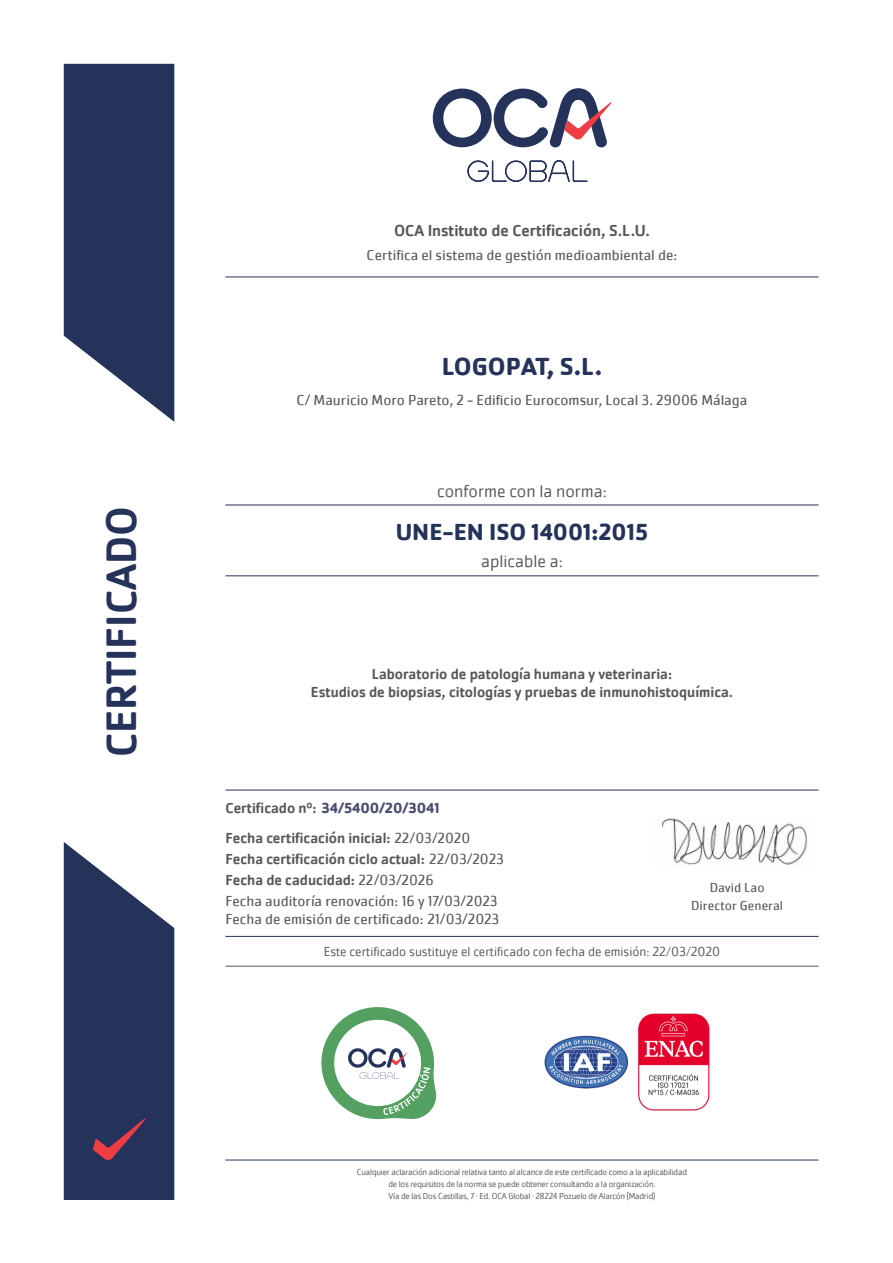
<style>
.page{position:relative;width:893px;height:1263px;background:#fff}
.page>*{position:absolute;margin:0;border:0;box-sizing:border-box;transform-origin:0 0}
.t1{font:500 43.95px "Cachet Pro";color:#25335a}
.t2{font:700 25.5px "Cachet Pro";color:#25335a}
.t3{font:700 24px "Cachet Pro";color:#25335a}
.t4{font:300 18px "Cachet Pro";color:#57585a}
.t5{font:500 16.5px "Cachet Pro";color:#57585a}
.t6{font:500 15px "Cachet Pro";color:#57585a}
.t7{font:15px "Cachet Pro";color:#57585a}
.t8{font:700 15px "Cachet Pro";color:#494e6e}
.t9{font:300 13.5px "Cachet Pro";color:#57585a}
.t10{font:13.5px "Cachet Pro";color:#57585a}
.t11{font:300 9px "Cachet Pro";letter-spacing:-.02em;color:#57585a}
.s1{font-weight:500;color:#57585a}
.s2{font-weight:400}
</style>
<div class="page">
<svg style="left:64px;top:64px;width:110px;height:358px;background:#3f4b6d"></svg>
<svg style="left:64px;top:842px;width:110px;height:358px;background:#414b6d"></svg>
<svg style="left:433px;top:88px;width:179px;height:59px"></svg>
<svg style="left:467px;top:160px;width:121px;height:22px"></svg>
<hr style="left:225px;top:277px;width:594px;height:1px;background:#25335a">
<hr style="left:225px;top:575px;width:594px;height:1px;background:#25335a">
<hr style="left:225px;top:505px;width:594px;height:1px;background:#25335a">
<hr style="left:225px;top:1160px;width:594px;height:1px;background:#25335a">
<hr style="left:225px;top:790px;width:594px;height:1px;background:#25335a">
<img style="left:661px;top:818px;width:147px;height:47px">
<img style="left:544px;top:1013px;width:166px;height:98px">
<svg style="left:321px;top:1007px;width:115px;height:112px"></svg>
<hr style="left:225px;top:936px;width:594px;height:1px;background:#25335a">
<hr style="left:225px;top:966px;width:594px;height:1px;background:#57585a">
<p class="t1" style="left:96px;top:757px;width:253px;rotate:-90deg">CERTIFICADO</p>
<p class="t5" style="left:394px;top:221px;width:257px">OCA Instituto de Certificación, S.L.U.</p>
<p class="t7" style="left:367px;top:246px;width:312px">Certifica el sistema de gestión medioambiental de:</p>
<p class="t2" style="left:442px;top:350px;width:162px">LOGOPAT, S.L.</p>
<p class="t7" style="left:297px;top:391px;width:452px">C/ Mauricio Moro Pareto, 2 - Edificio Eurocomsur, Local 3. 29006 Málaga</p>
<p class="t4" style="left:437px;top:480px;width:171px">conforme con la norma:</p>
<p class="t3" style="left:396px;top:517px;width:254px">UNE-EN ISO 14001:2015</p>
<p class="t4" style="left:481px;top:550px;width:83px">aplicable a:</p>
<p class="t6" style="left:372px;top:666px;width:302px">Laboratorio de patología humana y veterinaria:</p>
<p class="t6" style="left:311px;top:684px;width:424px">Estudios de biopsias, citologías y pruebas de inmunohistoquímica.</p>
<p class="t8" style="left:225px;top:798px;width:216px"><span class="s1">Certificado nº:</span> 34/5400/20/3041</p>
<p class="t6" style="left:225px;top:829px;width:246px">Fecha certificación inicial: <span class="s2">22/03/2020</span></p>
<p class="t6" style="left:225px;top:850px;width:280px">Fecha certificación ciclo actual: <span class="s2">22/03/2023</span></p>
<p class="t6" style="left:225px;top:871px;width:210px">Fecha de caducidad: <span class="s2">22/03/2026</span></p>
<p class="t7" style="left:225px;top:892px;width:274px">Fecha auditoría renovación: 16 y 17/03/2023</p>
<p class="t7" style="left:225px;top:910px;width:276px">Fecha de emisión de certificado: 21/03/2023</p>
<p class="t9" style="left:324px;top:944px;width:398px">Este certificado sustituye el certificado con fecha de emisión: 22/03/2020</p>
<p class="t10" style="left:710px;top:880px;width:56px">David Lao</p>
<p class="t10" style="left:691px;top:897px;width:93px">Director General</p>
<p class="t11" style="left:357px;top:1166px;width:332px">Cualquier aclaración adicional relativa tanto al alcance de este certificado como a la aplicabilidad</p>
<p class="t11" style="left:388px;top:1178px;width:269px">de los requisitos de la norma se puede obtener consultando a la organización.</p>
<p class="t11" style="left:388px;top:1190px;width:268px">Vía de las Dos Castillas, 7 · Ed. OCA Global · 28224 Pozuelo de Alarcón (Madrid)</p>
</div>
